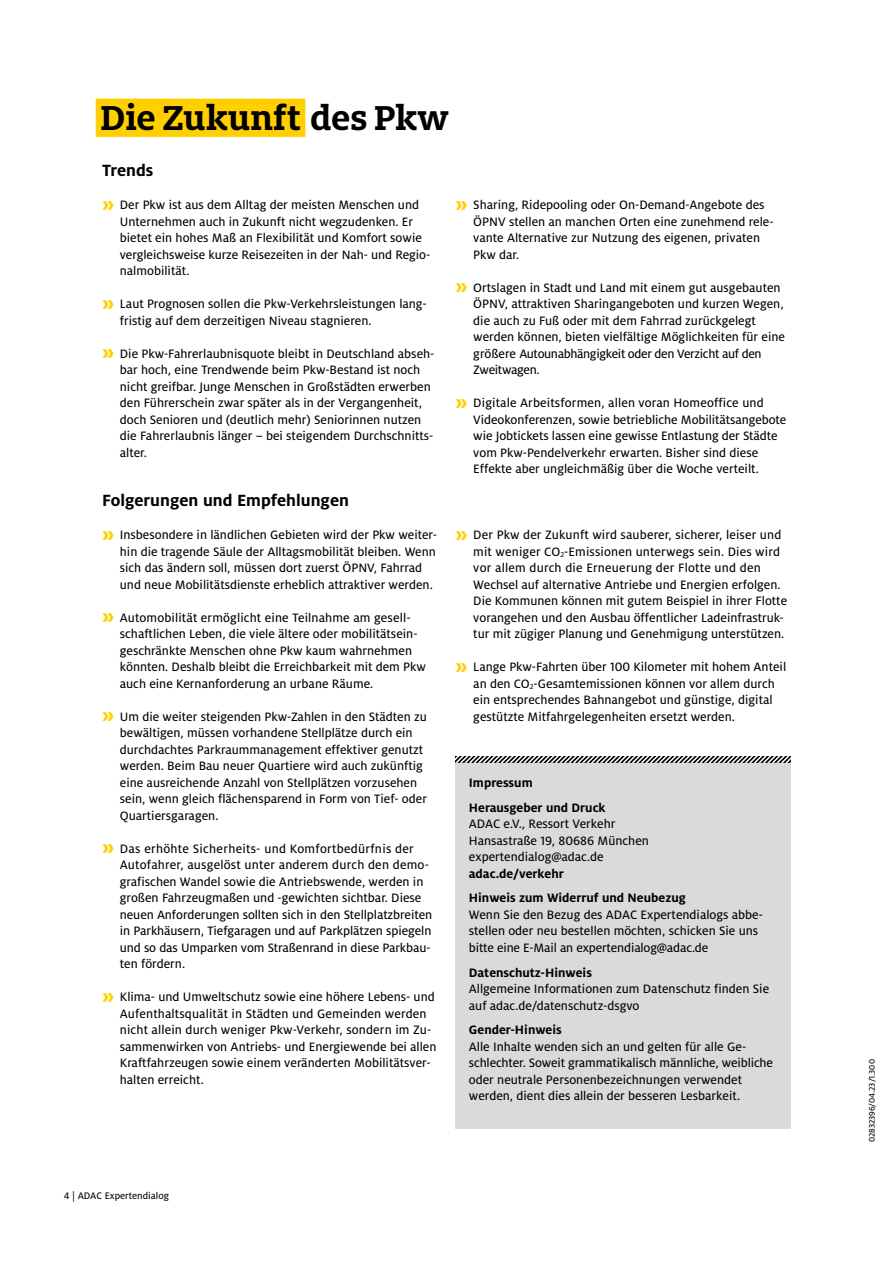
<style>
.page{position:relative;width:893px;height:1263px;background:#fff}
.page>*{position:absolute;margin:0;border:0;box-sizing:border-box;transform-origin:0 0}
.t1{font:700 38.25px "Milo Slab ADAC";letter-spacing:.005em;color:#000}
.t2{font:700 18px "Milo ADAC";color:#000}
.t3{font:13.5px/16.5px "Milo ADAC Text";color:#000}
.t4{font:700 13.5px/24.8px "Milo ADAC";color:#000}
.t5{font:10.5px "Milo ADAC Text";color:#000}
.t6{font:9px "Milo ADAC Text";color:#000}
.s1{font-family:"Milo ADAC";font-weight:700;font-size:22.5px;color:#ffcf00}
</style>
<div class="page">
<div style="left:96px;top:99px;width:209px;height:38px;background:#ffcf00"></div>
<hr style="left:892px;top:0;width:1px;height:366px;background:#ffcf00">
<div style="left:455px;top:762px;width:336px;height:367px;background:#dadada"></div>
<svg style="left:455px;top:756px;width:336px;height:6px"></svg>
<h1 class="t1" style="left:100px;top:94px;width:350px">Die Zukunft des Pkw</h1>
<h2 class="t2" style="left:102px;top:160px;width:53px">Trends</h2>
<p class="t3" style="left:120px;top:197px;width:312px;text-indent:-18px"><span class="s1">››</span> Der Pkw ist aus dem Alltag der meisten Menschen und Unternehmen auch in Zukunft nicht wegzudenken. Er bietet ein hohes Maß an Flexibilität und Komfort sowie vergleichsweise kurze Reisezeiten in der Nah- und Regio&shy;nalmobilität.</p>
<p class="t3" style="left:120px;top:296px;width:308px;text-indent:-18px"><span class="s1">››</span> Laut Prognosen sollen die Pkw-Verkehrsleistungen lang&shy;fristig auf dem derzeitigen Niveau stagnieren.</p>
<p class="t3" style="left:120px;top:345px;width:316px;text-indent:-18px"><span class="s1">››</span> Die Pkw-Fahrerlaubnisquote bleibt in Deutschland abseh&shy;bar hoch, eine Trendwende beim Pkw-Bestand ist noch nicht greifbar. Junge Menschen in Großstädten erwerben den Führerschein zwar später als in der Vergangenheit, doch Senioren und (deutlich mehr) Seniorinnen nutzen die Fahrerlaubnis länger – bei steigendem Durchschnitts&shy;alter.</p>
<h2 class="t2" style="left:102px;top:490px;width:248px">Folgerungen und Empfehlungen</h2>
<p class="t3" style="left:120px;top:527px;width:319px;text-indent:-18px"><span class="s1">››</span> Insbesondere in ländlichen Gebieten wird der Pkw weiter&shy;hin die tragende Säule der Alltagsmobilität bleiben. Wenn sich das ändern soll, müssen dort zuerst ÖPNV, Fahrrad und neue Mobilitätsdienste erheblich attraktiver werden.</p>
<p class="t3" style="left:120px;top:609px;width:308px;text-indent:-18px"><span class="s1">››</span> Automobilität ermöglicht eine Teilnahme am gesell&shy;schaftlichen Leben, die viele ältere oder mobilitätsein&shy;geschränkte Menschen ohne Pkw kaum wahrnehmen könnten. Deshalb bleibt die Erreichbarkeit mit dem Pkw auch eine Kernanforderung an urbane Räume.</p>
<p class="t3" style="left:120px;top:708px;width:309px;text-indent:-18px"><span class="s1">››</span> Um die weiter steigenden Pkw-Zahlen in den Städten zu bewältigen, müssen vorhandene Stellplätze durch ein durchdachtes Parkraummanagement effektiver genutzt werden. Beim Bau neuer Quartiere wird auch zukünftig eine ausreichende Anzahl von Stellplätzen vorzusehen sein, wenn gleich flächensparend in Form von Tief- oder Quartiersgaragen.</p>
<p class="t3" style="left:120px;top:840px;width:314px;text-indent:-18px"><span class="s1">››</span> Das erhöhte Sicherheits- und Komfortbedürfnis der Autofahrer, ausgelöst unter anderem durch den demo&shy;grafischen Wandel sowie die Antriebswende, werden in großen Fahrzeugmaßen und -gewichten sichtbar. Diese neuen Anforderungen sollten sich in den Stellplatzbreiten in Parkhäusern, Tiefgaragen und auf Parkplätzen spiegeln und so das Umparken vom Straßenrand in diese Parkbau&shy;ten fördern.</p>
<p class="t3" style="left:120px;top:989px;width:318px;text-indent:-18px"><span class="s1">››</span> Klima- und Umweltschutz sowie eine höhere Lebens- und Aufenthaltsqualität in Städten und Gemeinden werden nicht allein durch weniger Pkw-Verkehr, sondern im Zu&shy;sammenwirken von Antriebs- und Energiewende bei allen Kraftfahrzeugen sowie einem veränderten Mobilitätsver&shy;halten erreicht.</p>
<p class="t3" style="left:473px;top:197px;width:302px;text-indent:-18px"><span class="s1">››</span> Sharing, Ridepooling oder On-Demand-Angebote des ÖPNV stellen an manchen Orten eine zunehmend rele&shy;vante Alternative zur Nutzung des eigenen, privaten Pkw dar.</p>
<p class="t3" style="left:473px;top:279px;width:313px;text-indent:-18px"><span class="s1">››</span> Ortslagen in Stadt und Land mit einem gut ausgebauten ÖPNV, attraktiven Sharingangeboten und kurzen Wegen, die auch zu Fuß oder mit dem Fahrrad zurückgelegt werden können, bieten vielfältige Möglichkeiten für eine größere Autounabhängigkeit oder den Verzicht auf den Zweitwagen.</p>
<p class="t3" style="left:473px;top:395px;width:315px;text-indent:-18px"><span class="s1">››</span> Digitale Arbeitsformen, allen voran Homeoffice und Videokonferenzen, sowie betriebliche Mobilitätsangebote wie Jobtickets lassen eine gewisse Entlastung der Städte vom Pkw-Pendelverkehr erwarten. Bisher sind diese Effekte aber ungleichmäßig über die Woche verteilt.</p>
<p class="t3" style="left:473px;top:527px;width:315px;text-indent:-18px"><span class="s1">››</span> Der Pkw der Zukunft wird sauberer, sicherer, leiser und mit weniger CO<sub>2</sub>-Emissionen unterwegs sein. Dies wird vor allem durch die Erneuerung der Flotte und den Wechsel auf alternative Antriebe und Energien erfolgen.<br>Die Kommunen können mit gutem Beispiel in ihrer Flotte vorangehen und den Ausbau öffentlicher Ladeinfrastruk&shy;tur mit zügiger Planung und Genehmigung unterstützen.</p>
<p class="t3" style="left:473px;top:659px;width:314px;text-indent:-18px"><span class="s1">››</span> Lange Pkw-Fahrten über 100 Kilometer mit hohem Anteil an den CO<sub>2</sub>-Gesamtemissionen können vor allem durch ein entsprechendes Bahnangebot und günstige, digital gestützte Mitfahrgelegenheiten ersetzt werden.</p>
<p class="t4" style="left:469px;top:770px;width:138px">Impressum<br>Herausgeber und Druck</p>
<p class="t3" style="left:469px;top:816px;width:182px">ADAC e.V., Ressort Verkehr<br>Hansastraße 19, 80686 München expertendialog@adac.de</p>
<p class="t4" style="left:469px;top:861px;width:218px">adac.de/verkehr<br>Hinweis zum Widerruf und Neubezug</p>
<p class="t3" style="left:469px;top:906px;width:296px">Wenn Sie den Bezug des ADAC Expertendialogs abbe&shy;stellen oder neu bestellen möchten, schicken Sie uns bitte eine E-Mail an expertendialog@adac.de</p>
<p class="t4" style="left:469px;top:960px;width:125px">Datenschutz-Hinweis</p>
<p class="t3" style="left:469px;top:981px;width:302px">Allgemeine Informationen zum Datenschutz finden Sie auf adac.de/datenschutz-dsgvo</p>
<p class="t4" style="left:469px;top:1018px;width:94px">Gender-Hinweis</p>
<p class="t3" style="left:469px;top:1038px;width:306px">Alle Inhalte wenden sich an und gelten für alle Ge&shy;schlechter. Soweit grammatikalisch männliche, weibliche oder neutrale Personenbezeichnungen verwendet werden, dient dies allein der besseren Lesbarkeit.</p>
<p class="t5" style="left:64px;top:1190px;width:107px">4 | ADAC Expertendialog</p>
<p class="t6" style="left:867px;top:1142px;width:84px;rotate:-90deg">02832396/04.23/1.300</p>
</div>
